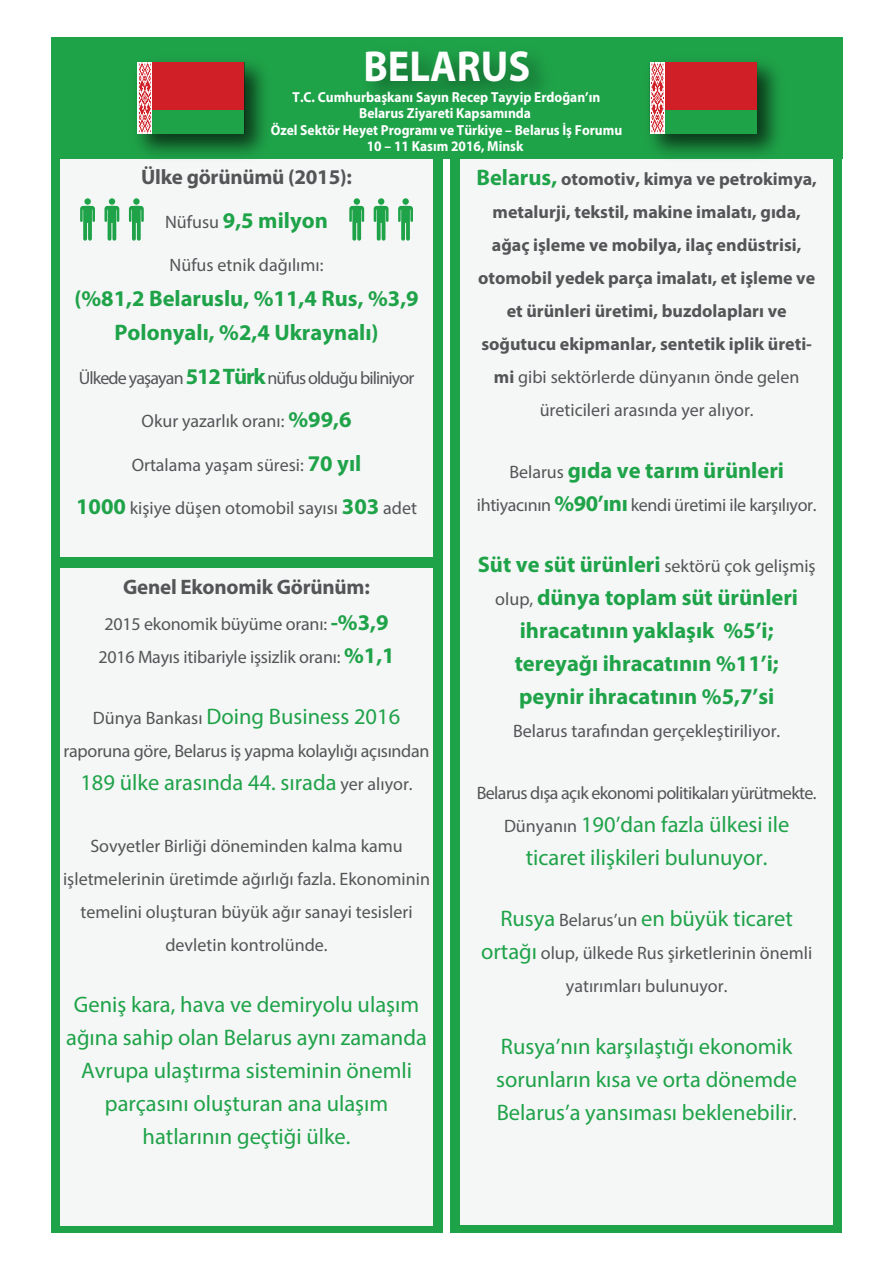
<style>
.page{position:relative;width:893px;height:1263px;background:#fff}
.page>*{position:absolute;margin:0;border:0;box-sizing:border-box;transform-origin:0 0}
.t1{font:700 43.5px "Myriad Pro";color:#fff;scale:.93 1}
.t2{font:22.5px/33px "Myriad Pro";color:#1fa349;text-align:center}
.t3{font:700 22.5px/33px "Myriad Pro";color:#1fa349;text-align:center}
.t4{font:700 21px "Myriad Pro";letter-spacing:-.01em;color:#535557}
.t5{font:18px/33px "Myriad Pro";color:#535557;text-align:center}
.t6{font:700 18px/33px "Myriad Pro";color:#535557;text-align:center}
.t7{font:18px "Myriad Pro";letter-spacing:-.035em;color:#535557}
.t8{font:18px "Myriad Pro";letter-spacing:-.02em;color:#535557}
.t9{font:18px "Myriad Pro";letter-spacing:-.05em;color:#535557}
.t10{font:700 14.55px/16.2px "Myriad Pro";color:#fff;text-align:center;scale:.93 1}
.s1{font-size:22.5px;color:#1fa349}
.s2{font-weight:400}
.s3{font-weight:400;font-size:18px;color:#535557}
.s4{font-weight:700;font-size:22.5px;color:#1fa349}
.s5{font-size:18px;color:#535557}
</style>
<div class="page">
<div style="left:451px;top:138px;width:391px;height:1094px;background:#1fa349"></div>
<div style="left:461px;top:159px;width:372px;height:1066px;background:#f5f6f6"></div>
<div style="left:51px;top:138px;width:391px;height:1094px;background:#1fa349"></div>
<div style="left:60px;top:568px;width:372px;height:657px;background:#f5f6f6"></div>
<div style="left:51px;top:38px;width:791px;height:121px;background:#1fa349"></div>
<div style="left:60px;top:159px;width:372px;height:398px;background:#f5f6f6"></div>
<img style="left:351px;top:37px;width:213px;height:60px">
<svg style="left:398px;top:198px;width:15px;height:43px"></svg>
<svg style="left:374px;top:198px;width:15px;height:43px"></svg>
<svg style="left:349px;top:198px;width:15px;height:43px"></svg>
<svg style="left:129px;top:198px;width:15px;height:43px"></svg>
<svg style="left:104px;top:198px;width:15px;height:43px"></svg>
<svg style="left:80px;top:198px;width:15px;height:43px"></svg>
<img style="left:137px;top:62px;width:128px;height:93px">
<svg style="left:137px;top:62px;width:107px;height:72px"></svg>
<svg style="left:650px;top:62px;width:107px;height:72px"></svg>
<h1 class="t1" style="left:363px;top:38px;width:181px">BELARUS</h1>
<p class="t10" style="left:271px;top:89px;width:379px">T.C. Cumhurbaşkanı Sayın Recep Tayyip Erdoğan’ın Belarus Ziyareti Kapsamında<br>Özel Sektör Heyet Programı ve Türkiye – Belarus İş Forumu 10 – 11 Kasım 2016, Minsk</p>
<p class="t6" style="left:476px;top:162px;width:342px"><span class="s1">Belarus,</span> otomotiv, kimya ve petrokimya, metalurji, tekstil, makine imalatı, gıda, ağaç işleme ve mobilya, ilaç endüstrisi, otomobil yedek parça imalatı, et işleme ve et ürünleri üretimi, buzdolapları ve soğutucu ekipmanlar, sentetik iplik üreti&shy;mi <span class="s2">gibi sektörlerde dünyanın önde gelen üreticileri arasında yer alıyor.</span></p>
<p class="t4" style="left:141px;top:163px;width:212px">Ülke görünümü (2015):</p>
<p class="t3" style="left:165px;top:203px;width:164px"><span class="s3">Nüfusu</span> 9,5 milyon</p>
<p class="t5" style="left:170px;top:248px;width:155px">Nüfus etnik dağılımı:</p>
<p class="t3" style="left:74px;top:280px;width:346px;line-height:34.5px">(%81,2 Belaruslu, %11,4 Rus, %3,9<br>Polonyalı, %2,4 Ukraynalı)</p>
<p class="t9" style="left:79px;top:367px;width:337px">Ülkede yaşayan <span class="s4">512Türk</span> nüfus olduğu biliniyor</p>
<p class="t5" style="left:142px;top:404px;width:211px">Okur yazarlık oranı: <span class="s4">%99,6</span></p>
<p class="t5" style="left:132px;top:448px;width:231px">Ortalama yaşam süresi: <span class="s4">70 yıl</span></p>
<p class="t5" style="left:76px;top:491px;width:342px"><span class="s4">1000</span> kişiye düşen otomobil sayısı <span class="s4">303</span> adet</p>
<p class="t3" style="left:509px;top:453px;width:276px"><span class="s3">Belarus</span> gıda ve tarım ürünleri</p>
<p class="t8" style="left:477px;top:494px;width:341px">ihtiyacının <span class="s4">%90’ını</span> kendi üretimi ile karşılıyor.</p>
<p class="t4" style="left:123px;top:573px;width:248px">Genel Ekonomik Görünüm:</p>
<p class="t5" style="left:98px;top:607px;width:298px">2015 ekonomik büyüme oranı: <span class="s4">-%3,9<br></span>2016 Mayıs itibariyle işsizlik oranı: <span class="s4">%1,1</span></p>
<p class="t2" style="left:93px;top:700px;width:309px"><span class="s5">Dünya Bankası</span> Doing Business 2016</p>
<p class="t5" style="left:64px;top:734px;width:367px">raporuna göre, Belarus iş yapma kolaylığı açısından</p>
<p class="t2" style="left:80px;top:766px;width:334px">189 ülke arasında 44. sırada <span class="s5">yer alıyor.</span></p>
<p class="t5" style="left:63px;top:829px;width:368px">Sovyetler Birliği döneminden kalma kamu işletmelerinin üretimde ağırlığı fazla. Ekonominin temelini oluşturan büyük ağır sanayi tesisleri devletin kontrolünde.</p>
<p class="t2" style="left:66px;top:988px;width:362px">Geniş kara, hava ve demiryolu ulaşım ağına sahip olan Belarus aynı zamanda Avrupa ulaştırma sisteminin önemli parçasını oluşturan ana ulaşım hatlarının geçtiği ülke.</p>
<p class="t5" style="left:478px;top:549px;width:339px"><span class="s4">Süt ve süt ürünleri</span> sektörü çok gelişmiş</p>
<p class="t3" style="left:495px;top:580px;width:304px"><span class="s3">olup,</span> dünya toplam süt ürünleri ihracatının yaklaşık %5’i; tereyağı ihracatının %11’i; peynir ihracatının %5,7’si</p>
<p class="t5" style="left:513px;top:714px;width:269px">Belarus tarafından gerçekleştiriliyor.</p>
<p class="t7" style="left:477px;top:782px;width:341px">Belarus dışa açık ekonomi politikaları yürütmekte.</p>
<p class="t2" style="left:504px;top:807px;width:287px"><span class="s5">Dünyanın</span> 190’dan fazla ülkesi ile ticaret ilişkileri bulunuyor.</p>
<p class="t2" style="left:500px;top:902px;width:294px">Rusya <span class="s5">Belarus’un</span> en büyük ticaret</p>
<p class="t5" style="left:481px;top:936px;width:333px"><span class="s1">ortağı</span> olup, ülkede Rus şirketlerinin önemli yatırımları bulunuyor.</p>
<p class="t2" style="left:496px;top:1029px;width:303px;text-align:left">Rusya’nın karşılaştığı ekonomik sorunların kısa ve orta dönemde<br>Belarus’a yansıması beklenebilir<span class="s5">.</span></p>
</div>
